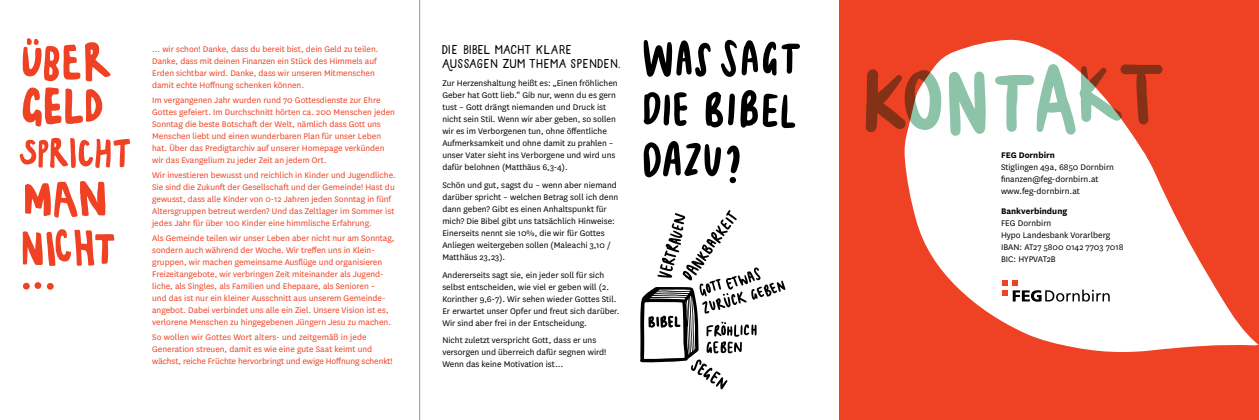
<style>
.page{position:relative;width:1259px;height:420px;background:#fff}
.page>*{position:absolute;margin:0;border:0;box-sizing:border-box;transform-origin:0 0}
.t1{font:18px/14px "Grayling";letter-spacing:.01em;color:#000}
.t2{font:9.5px/12px "National";color:#ef4123}
.t3{font:9.5px/12px "National";color:#000}
.t4{font:700 9.5px "National";color:#000}
</style>
<div class="page">
<div style="left:839px;top:0;width:420px;height:420px;background:#ef4123"></div>
<svg style="left:904px;top:39px;width:354px;height:313px;fill:#fff"></svg>
<hr style="left:419px;top:0;width:1px;height:420px;background:#939598">
<svg style="left:1002px;top:280px;width:107px;height:21px;background:#d2c9c8"></svg>
<svg style="left:25px;top:181px;width:80px;height:37px"></svg>
<svg style="left:23px;top:87px;width:79px;height:40px"></svg>
<svg style="left:23px;top:229px;width:91px;height:37px"></svg>
<svg style="left:20px;top:138px;width:110px;height:30px"></svg>
<svg style="left:23px;top:38px;width:88px;height:43px"></svg>
<svg style="left:949px;top:71px;width:37px;height:65px;background:#b1d5c4"></svg>
<svg style="left:865px;top:69px;width:76px;height:63px"></svg>
<svg style="left:995px;top:64px;width:168px;height:71px"></svg>
<svg style="left:643px;top:40px;width:68px;height:37px"></svg>
<svg style="left:721px;top:39px;width:79px;height:38px"></svg>
<svg style="left:705px;top:90px;width:90px;height:38px"></svg>
<svg style="left:643px;top:92px;width:44px;height:34px"></svg>
<svg style="left:643px;top:141px;width:78px;height:36px"></svg>
<svg style="left:727px;top:145px;width:13px;height:38px"></svg>
<svg style="left:640px;top:210px;width:145px;height:179px"></svg>
<div style="left:23px;top:282px;width:7px;height:7px;background:#ef4123;border-radius:50%"></div>
<svg style="left:34px;top:282px;width:8px;height:7px"></svg>
<div style="left:47px;top:283px;width:7px;height:6px;background:#ef4123;border-radius:50%"></div>
<p class="t2" style="left:152px;top:43px;width:228px">… wir schon! Danke, dass du bereit bist, dein Geld zu teilen.<br>Danke, dass mit deinen Finanzen ein Stück des Himmels auf Erden sichtbar wird. Danke, dass wir unseren Mitmenschen damit echte Hoffnung schenken können.</p>
<p class="t2" style="left:152px;top:94px;width:244px">Im vergangenen Jahr wurden rund 70 Gottesdienste zur Ehre Gottes gefeiert. Im Durchschnitt hörten ca. 200 Menschen jeden Sonntag die beste Botschaft der Welt, nämlich dass Gott uns Menschen liebt und einen wunderbaren Plan für unser Leben hat. Über das Predigtarchiv auf unserer Homepage verkünden wir das Evangelium zu jeder Zeit an jedem Ort.</p>
<p class="t2" style="left:152px;top:168px;width:245px">Wir investieren bewusst und reichlich in Kinder und Jugendliche.<br>Sie sind die Zukunft der Gesellschaft und der Gemeinde! Hast du gewusst, dass alle Kinder von 0-12 Jahren jeden Sonntag in fünf Altersgruppen betreut werden? Und das Zeltlager im Sommer ist jedes Jahr für über 100 Kinder eine himmlische Erfahrung.</p>
<p class="t2" style="left:152px;top:231px;width:244px">Als Gemeinde teilen wir unser Leben aber nicht nur am Sonntag, sondern auch während der Woche. Wir treffen uns in Klein&shy;gruppen, wir machen gemeinsame Ausflüge und organisieren Freizeitangebote, wir verbringen Zeit miteinander als Jugend&shy;liche, als Singles, als Familien und Ehepaare, als Senioren –<br>und das ist nur ein kleiner Ausschnitt aus unserem Gemeinde&shy;angebot. Dabei verbindet uns alle ein Ziel. Unsere Vision ist es, verlorene Menschen zu hingegebenen Jüngern Jesu zu machen.</p>
<p class="t2" style="left:152px;top:330px;width:242px">So wollen wir Gottes Wort alters- und zeitgemäß in jede<br>Generation streuen, damit es wie eine gute Saat keimt und wächst, reiche Früchte hervorbringt und ewige Hoffnung schenkt!</p>
<h1 class="t1" style="left:442px;top:44px;width:179px">die bibel macht klare<br>Aussagen zum thema spenden.</h1>
<p class="t3" style="left:442px;top:77px;width:177px">Zur Herzenshaltung heißt es: „Einen fröhlichen Geber hat Gott lieb.“ Gib nur, wenn du es gern tust – Gott drängt niemanden und Druck ist nicht sein Stil. Wenn wir aber geben, so sollen wir es im Verborgenen tun, ohne öffentliche Aufmerksamkeit und ohne damit zu prahlen – unser Vater sieht ins Verborgene und wird uns dafür belohnen (Matthäus 6,3-4).</p>
<p class="t3" style="left:442px;top:178px;width:177px">Schön und gut, sagst du – wenn aber niemand darüber spricht – welchen Betrag soll ich denn dann geben? Gibt es einen Anhaltspunkt für mich? Die Bibel gibt uns tatsächlich Hinweise:<br>Einerseits nennt sie 10%, die wir für Gottes Anliegen weitergeben sollen (Maleachi 3,10 / Matthäus 23,23).</p>
<p class="t3" style="left:442px;top:268px;width:179px">Andererseits sagt sie, ein jeder soll für sich selbst entscheiden, wie viel er geben will (2.<br>Korinther 9,6-7). Wir sehen wieder Gottes Stil.<br>Er erwartet unser Opfer und freut sich darüber.<br>Wir sind aber frei in der Entscheidung.</p>
<p class="t3" style="left:442px;top:334px;width:165px">Nicht zuletzt verspricht Gott, dass er uns versorgen und überreich dafür segnen wird!<br>Wenn das keine Motivation ist…</p>
<p class="t4" style="left:1001px;top:148px;width:55px">FEG Dornbirn</p>
<p class="t3" style="left:1001px;top:160px;width:114px">Stiglingen 49a, 6850 Dornbirn finanzen@feg-dornbirn.at www.feg-dornbirn.at</p>
<p class="t4" style="left:1001px;top:204px;width:68px">Bankverbindung</p>
<p class="t3" style="left:1001px;top:217px;width:124px">FEG Dornbirn<br>Hypo Landesbank Vorarlberg<br>IBAN: AT27 5800 0142 7703 7018<br>BIC: HYPVAT2B</p>
</div>
